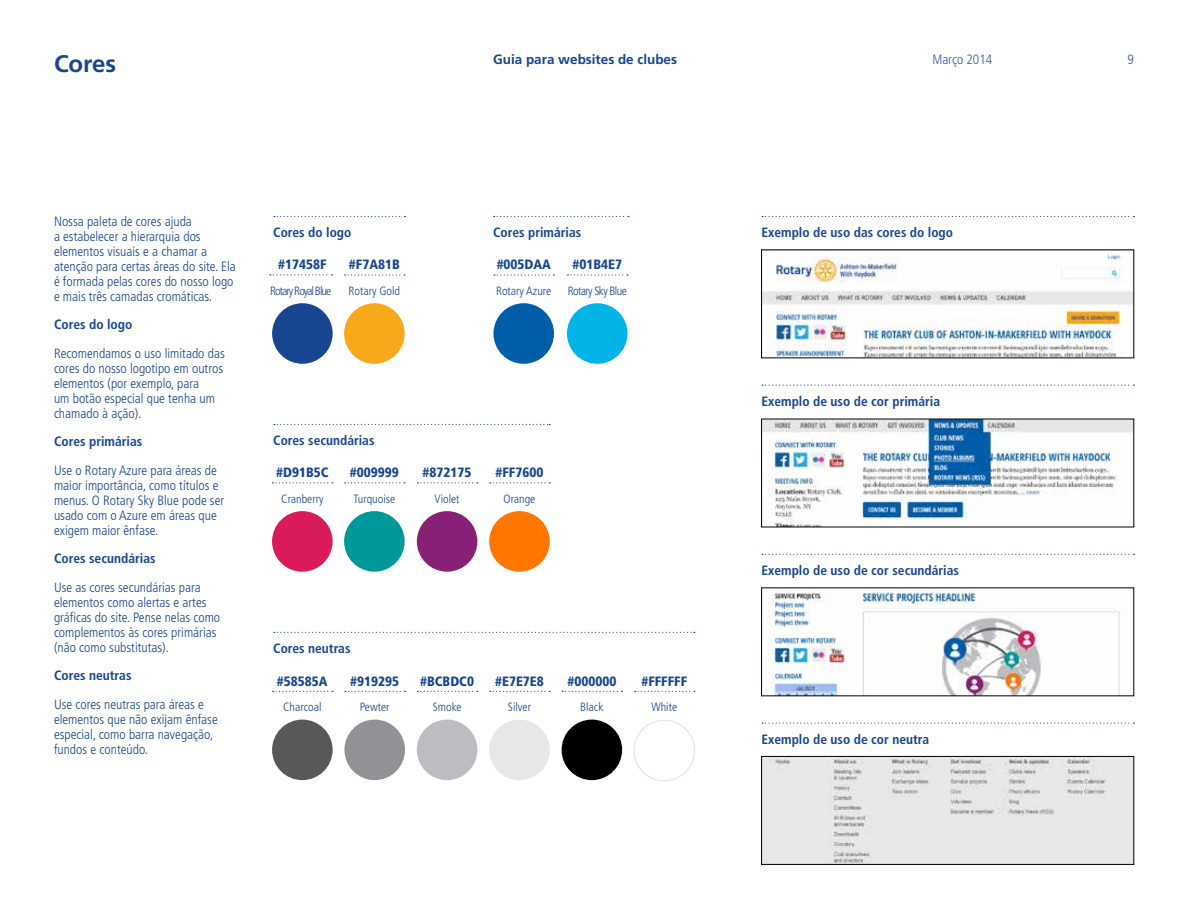
<style>
.page{position:relative;width:1188px;height:918px;background:#fff}
.page>*{position:absolute;margin:0;border:0;box-sizing:border-box;transform-origin:0 0}
.t1{font:700 24px "Frutiger LT Std";color:#17458f}
.t2{font:300 condensed 13.5px/15px "Frutiger LT Std";color:#17458f}
.t3{font:700 condensed 13.5px "Frutiger LT Std";color:#17458f}
.t4{font:900 condensed 13.5px "Frutiger LT Std";color:#17458f}
.t5{font:700 13.5px "Frutiger LT Std";color:#17458f}
.t6{font:300 condensed 13.5px "Frutiger LT Std";color:#3155a4}
.t7{font:300 condensed 12px "Frutiger LT Std";color:#17458f}
.t8{font:300 condensed 12px "Frutiger LT Std";letter-spacing:-.08em;color:#17458f}
.t9{font:300 condensed 12px "Frutiger LT Std";letter-spacing:-.05em;color:#17458f}
</style>
<div class="page">
<svg style="left:274px;top:424px;width:276px;height:1px"></svg>
<div style="left:272px;top:511px;width:61px;height:61px;background:#d91b5c;border-radius:50%"></div>
<svg style="left:273px;top:482px;width:60px;height:1px"></svg>
<div style="left:344px;top:511px;width:61px;height:61px;background:#099;border-radius:50%"></div>
<svg style="left:345px;top:482px;width:60px;height:1px"></svg>
<div style="left:417px;top:511px;width:60px;height:61px;background:#872175;border-radius:50%"></div>
<svg style="left:417px;top:482px;width:61px;height:1px"></svg>
<div style="left:489px;top:511px;width:61px;height:61px;background:#ff7600;border-radius:50%"></div>
<svg style="left:490px;top:482px;width:60px;height:1px"></svg>
<svg style="left:274px;top:216px;width:131px;height:1px"></svg>
<div style="left:272px;top:303px;width:61px;height:61px;background:#17458f;border-radius:50%"></div>
<svg style="left:270px;top:274px;width:62px;height:1px"></svg>
<div style="left:344px;top:303px;width:61px;height:61px;background:#f7a81b;border-radius:50%"></div>
<svg style="left:345px;top:274px;width:60px;height:2px"></svg>
<svg style="left:494px;top:216px;width:135px;height:1px"></svg>
<div style="left:493px;top:303px;width:61px;height:61px;background:#005daa;border-radius:50%"></div>
<svg style="left:494px;top:274px;width:60px;height:2px"></svg>
<div style="left:567px;top:303px;width:61px;height:61px;background:#01b4e7;border-radius:50%"></div>
<svg style="left:568px;top:274px;width:60px;height:2px"></svg>
<svg style="left:274px;top:632px;width:421px;height:1px"></svg>
<div style="left:272px;top:720px;width:61px;height:60px;background:#58585a;border-radius:50%"></div>
<svg style="left:273px;top:691px;width:60px;height:1px"></svg>
<div style="left:344px;top:720px;width:61px;height:60px;background:#919295;border-radius:50%"></div>
<svg style="left:345px;top:691px;width:60px;height:1px"></svg>
<div style="left:417px;top:720px;width:60px;height:60px;background:#bcbdc0;border-radius:50%"></div>
<svg style="left:417px;top:691px;width:61px;height:1px"></svg>
<div style="left:489px;top:720px;width:61px;height:60px;background:#e7e7e8;border-radius:50%"></div>
<svg style="left:490px;top:691px;width:60px;height:1px"></svg>
<div style="left:562px;top:720px;width:60px;height:60px;background:#000;border-radius:50%"></div>
<svg style="left:562px;top:691px;width:61px;height:1px"></svg>
<div style="left:633px;top:720px;width:62px;height:61px;border:1px solid #e7e7e8;border-radius:50%"></div>
<svg style="left:635px;top:691px;width:60px;height:1px"></svg>
<svg style="left:762px;top:216px;width:372px;height:1px"></svg>
<img style="left:763px;top:252px;width:369px;height:104px">
<svg style="left:762px;top:385px;width:372px;height:1px"></svg>
<img style="left:763px;top:421px;width:369px;height:104px">
<svg style="left:762px;top:554px;width:372px;height:1px"></svg>
<img style="left:763px;top:590px;width:357px;height:104px">
<svg style="left:762px;top:723px;width:372px;height:1px"></svg>
<img style="left:763px;top:758px;width:369px;height:105px">
<div style="left:761px;top:756px;width:373px;height:109px;border:1px solid #000"></div>
<h1 class="t1" style="left:54px;top:50px;width:64px">Cores</h1>
<p class="t5" style="left:493px;top:52px;width:185px">Guia para websites de clubes</p>
<p class="t6" style="left:932px;top:52px;width:61px">Março 2014</p>
<p class="t6" style="left:1128px;top:52px;width:8px">9</p>
<p class="t2" style="left:54px;top:214px;width:183px">Nossa paleta de cores ajuda<br>a estabelecer a hierarquia dos elementos visuais e a chamar a atenção para certas áreas do site. Ela é formada pelas cores do nosso logo e mais três camadas cromáticas.</p>
<p class="t3" style="left:54px;top:316px;width:80px">Cores do logo</p>
<p class="t2" style="left:54px;top:346px;width:172px">Recomendamos o uso limitado das cores do nosso logotipo em outros elementos (por exemplo, para<br>um botão especial que tenha um chamado à ação).</p>
<p class="t3" style="left:54px;top:433px;width:90px">Cores primárias</p>
<p class="t2" style="left:54px;top:463px;width:172px">Use o Rotary Azure para áreas de maior importância, como títulos e menus. O Rotary Sky Blue pode ser usado com o Azure em áreas que exigem maior ênfase.</p>
<p class="t3" style="left:54px;top:550px;width:103px">Cores secundárias</p>
<p class="t2" style="left:54px;top:580px;width:168px">Use as cores secundárias para elementos como alertas e artes gráficas do site. Pense nelas como complementos às cores primárias (não como substitutas).</p>
<p class="t3" style="left:54px;top:667px;width:79px">Cores neutras</p>
<p class="t2" style="left:54px;top:697px;width:165px">Use cores neutras para áreas e elementos que não exijam ênfase especial, como barra navegação, fundos e conteúdo.</p>
<p class="t3" style="left:273px;top:225px;width:80px">Cores do logo</p>
<p class="t3" style="left:493px;top:225px;width:90px">Cores primárias</p>
<p class="t4" style="left:278px;top:257px;width:50px">#17458F</p>
<p class="t4" style="left:349px;top:257px;width:52px">#F7A81B</p>
<p class="t4" style="left:497px;top:257px;width:56px">#005DAA</p>
<p class="t4" style="left:572px;top:257px;width:51px">#01B4E7</p>
<p class="t8" style="left:270px;top:284px;width:63px">Rotary Royal Blue</p>
<p class="t7" style="left:349px;top:284px;width:53px">Rotary Gold</p>
<p class="t7" style="left:496px;top:284px;width:57px">Rotary Azure</p>
<p class="t9" style="left:568px;top:284px;width:61px">Rotary Sky Blue</p>
<p class="t3" style="left:273px;top:433px;width:103px">Cores secundárias</p>
<p class="t4" style="left:276px;top:464px;width:54px">#D91B5C</p>
<p class="t4" style="left:350px;top:464px;width:50px">#009999</p>
<p class="t4" style="left:423px;top:464px;width:50px">#872175</p>
<p class="t4" style="left:496px;top:464px;width:49px">#FF7600</p>
<p class="t7" style="left:281px;top:492px;width:44px">Cranberry</p>
<p class="t7" style="left:354px;top:492px;width:43px">Turquoise</p>
<p class="t7" style="left:435px;top:492px;width:27px">Violet</p>
<p class="t7" style="left:504px;top:492px;width:33px">Orange</p>
<p class="t3" style="left:273px;top:641px;width:79px">Cores neutras</p>
<p class="t4" style="left:277px;top:673px;width:52px">#58585A</p>
<p class="t7" style="left:283px;top:700px;width:40px">Charcoal</p>
<p class="t4" style="left:350px;top:673px;width:50px">#919295</p>
<p class="t7" style="left:360px;top:700px;width:31px">Pewter</p>
<p class="t4" style="left:420px;top:673px;width:55px">#BCBDC0</p>
<p class="t7" style="left:433px;top:700px;width:30px">Smoke</p>
<p class="t4" style="left:495px;top:673px;width:50px">#E7E7E8</p>
<p class="t4" style="left:567px;top:673px;width:50px">#000000</p>
<p class="t7" style="left:580px;top:700px;width:25px">Black</p>
<p class="t7" style="left:508px;top:700px;width:25px">Silver</p>
<p class="t4" style="left:641px;top:673px;width:47px">#FFFFFF</p>
<p class="t7" style="left:651px;top:700px;width:27px">White</p>
<p class="t3" style="left:762px;top:225px;width:193px">Exemplo de uso das cores do logo</p>
<p class="t3" style="left:762px;top:393px;width:180px">Exemplo de uso de cor primária</p>
<p class="t3" style="left:762px;top:562px;width:199px">Exemplo de uso de cor secundárias</p>
<p class="t3" style="left:762px;top:731px;width:169px">Exemplo de uso de cor neutra</p>
</div>
